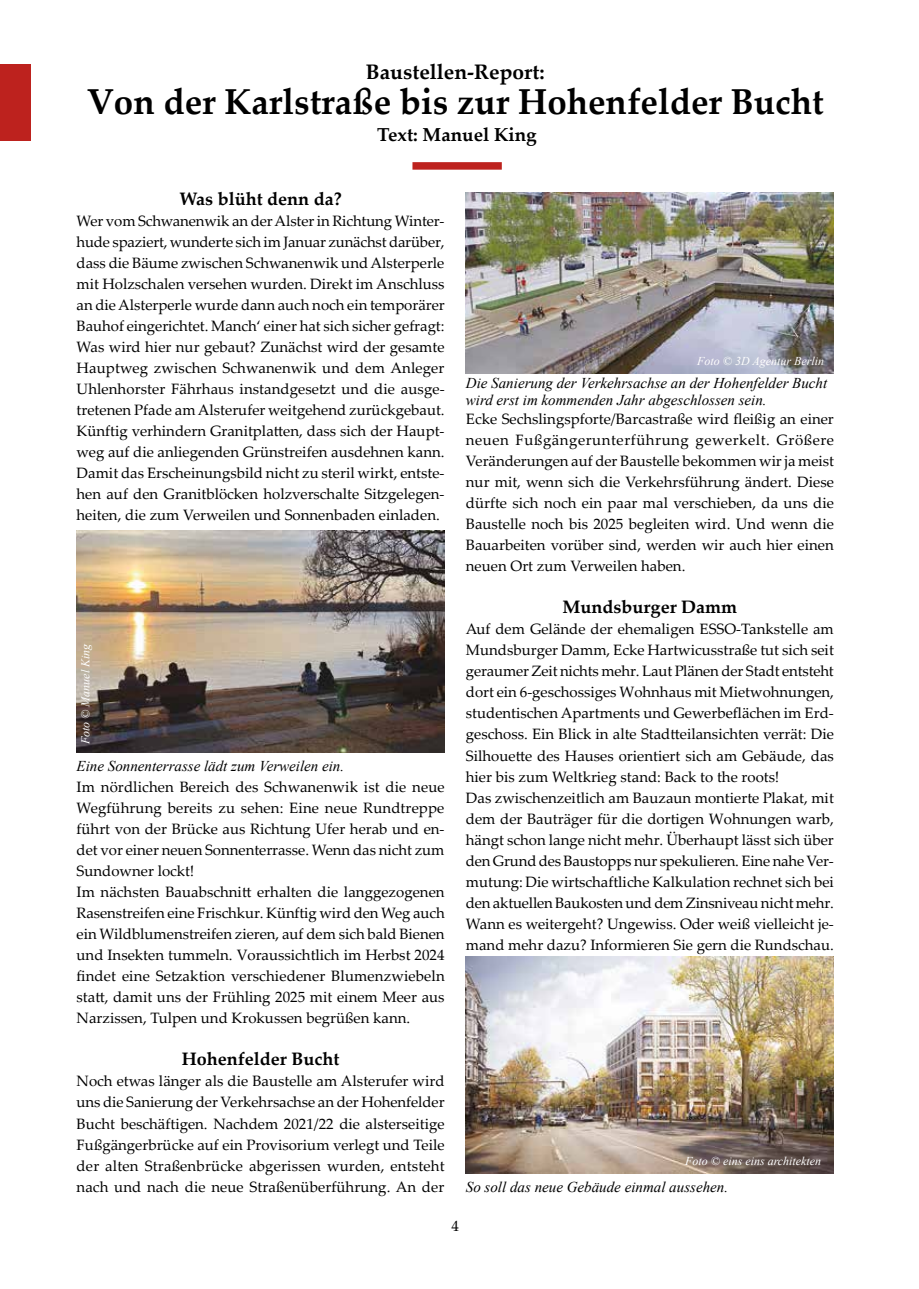
<style>
.page{position:relative;width:919px;height:1289px;background:#fff}
.page>*{position:absolute;margin:0;border:0;box-sizing:border-box;transform-origin:0 0}
.t1{font:700 36px "Palatino Linotype";color:#000}
.t2{font:700 21px "Palatino Linotype";color:#000}
.t3{font:700 18.75px "Palatino Linotype";color:#000}
.t4{font:700 18px "Palatino Linotype";color:#000}
.t5{font:15px/21px "Palatino Linotype";color:#000;text-align:justify}
.t6{font:italic 15px/16.5px "Times New Roman";color:#000}
.t7{font:italic 12px "Times New Roman";color:#fff}
</style>
<div class="page">
<div style="left:0;top:64px;width:31px;height:77px;background:#bd221e"></div>
<div style="left:412px;top:162px;width:90px;height:8px;background:#bd221e"></div>
<img style="left:77px;top:530px;width:367px;height:222px">
<img style="left:466px;top:192px;width:367px;height:181px">
<img style="left:466px;top:956px;width:367px;height:217px">
<h2 class="t2" style="left:366px;top:57px;width:180px">Baustellen-Report:</h2>
<h1 class="t1" style="left:87px;top:76px;width:738px">Von der Karlstraße bis zur Hohenfelder Bucht</h1>
<p class="t3" style="left:377px;top:121px;width:161px">Text: Manuel King</p>
<p class="t4" style="left:179px;top:186px;width:164px">Was blüht denn da?</p>
<p class="t5" style="left:77px;top:210px;width:369px">Wer vom Schwanenwik an der Alster in Richtung Winter&shy;hude spaziert, wunderte sich im Januar zunächst darüber, dass die Bäume zwischen Schwanenwik und Alsterperle mit Holzschalen versehen wurden. Direkt im Anschluss an die Alsterperle wurde dann auch noch ein temporärer Bauhof eingerichtet. Manch‘ einer hat sich sicher gefragt:<br>Was wird hier nur gebaut? Zunächst wird der gesamte Hauptweg zwischen Schwanenwik und dem Anleger Uhlenhorster Fährhaus instandgesetzt und die ausge&shy;tretenen Pfade am Alsterufer weitgehend zurückgebaut.<br>Künftig verhindern Granitplatten, dass sich der Haupt&shy;weg auf die anliegenden Grünstreifen ausdehnen kann.<br>Damit das Erscheinungsbild nicht zu steril wirkt, entste&shy;hen auf den Granitblöcken holzverschalte Sitzgelegen&shy;heiten, die zum Verweilen und Sonnenbaden einladen.</p>
<p class="t7" style="left:77px;top:744px;width:103px;rotate:-90deg">Foto © Manuel King</p>
<p class="t6" style="left:77px;top:757px;width:269px">Eine Sonnenterrasse lädt zum Verweilen ein.</p>
<p class="t5" style="left:77px;top:776px;width:369px;text-align:left">Im nördlichen Bereich des Schwanenwik ist die neue Wegführung bereits zu sehen: Eine neue Rundtreppe führt von der Brücke aus Richtung Ufer herab und en&shy;det vor einer neuen Sonnenterrasse. Wenn das nicht zum Sundowner lockt!<br>Im nächsten Bauabschnitt erhalten die langgezogenen Rasenstreifen eine Frischkur. Künftig wird den Weg auch ein Wildblumenstreifen zieren, auf dem sich bald Bienen und Insekten tummeln. Voraussichtlich im Herbst 2024 findet eine Setzaktion verschiedener Blumenzwiebeln statt, damit uns der Frühling 2025 mit einem Meer aus Narzissen, Tulpen und Krokussen begrüßen kann.</p>
<p class="t4" style="left:182px;top:1046px;width:159px">Hohenfelder Bucht</p>
<p class="t5" style="left:77px;top:1070px;width:369px">Noch etwas länger als die Baustelle am Alsterufer wird uns die Sanierung der Verkehrsachse an der Hohenfelder Bucht beschäftigen. Nachdem 2021/22 die alsterseitige Fußgängerbrücke auf ein Provisorium verlegt und Teile der alten Straßenbrücke abgerissen wurden, entsteht nach und nach die neue Straßenüberführung. An der</p>
<p class="t7" style="left:697px;top:353px;width:128px">Foto © 3D Agentur Berlin</p>
<p class="t6" style="left:466px;top:374px;width:363px">Die Sanierung der Verkehrsachse an der Hohenfelder Bucht wird erst im kommenden Jahr abgeschlossen sein.</p>
<p class="t5" style="left:466px;top:408px;width:369px">Ecke Sechslingspforte/Barcastraße wird fleißig an einer neuen Fußgängerunterführung gewerkelt. Größere Veränderungen auf der Baustelle bekommen wir ja meist nur mit, wenn sich die Verkehrsführung ändert. Diese dürfte sich noch ein paar mal verschieben, da uns die Baustelle noch bis 2025 begleiten wird. Und wenn die Bauarbeiten vorüber sind, werden wir auch hier einen neuen Ort zum Verweilen haben.</p>
<p class="t4" style="left:562px;top:594px;width:176px">Mundsburger Damm</p>
<p class="t5" style="left:466px;top:618px;width:369px;text-align:left">Auf dem Gelände der ehemaligen ESSO-Tankstelle am Mundsburger Damm, Ecke Hartwicusstraße tut sich seit geraumer Zeit nichts mehr. Laut Plänen der Stadt entsteht dort ein 6-geschossiges Wohnhaus mit Mietwohnungen, studentischen Apartments und Gewerbeflächen im Erd&shy;geschoss. Ein Blick in alte Stadtteilansichten verrät: Die Silhouette des Hauses orientiert sich am Gebäude, das hier bis zum Weltkrieg stand: Back to the roots!<br>Das zwischenzeitlich am Bauzaun montierte Plakat, mit dem der Bauträger für die dortigen Wohnungen warb, hängt schon lange nicht mehr. Überhaupt lässt sich über den Grund des Baustopps nur spekulieren. Eine nahe Ver&shy;mutung: Die wirtschaftliche Kalkulation rechnet sich bei den aktuellen Baukosten und dem Zinsniveau nicht mehr.<br>Wann es weitergeht? Ungewiss. Oder weiß vielleicht je&shy;mand mehr dazu? Informieren Sie gern die Rundschau.</p>
<p class="t7" style="left:685px;top:1152px;width:137px">Foto © eins eins architekten</p>
<p class="t6" style="left:466px;top:1178px;width:264px">So soll das neue Gebäude einmal aussehen.</p>
<p class="t5" style="left:451px;top:1214px;width:9px">4</p>
</div>
